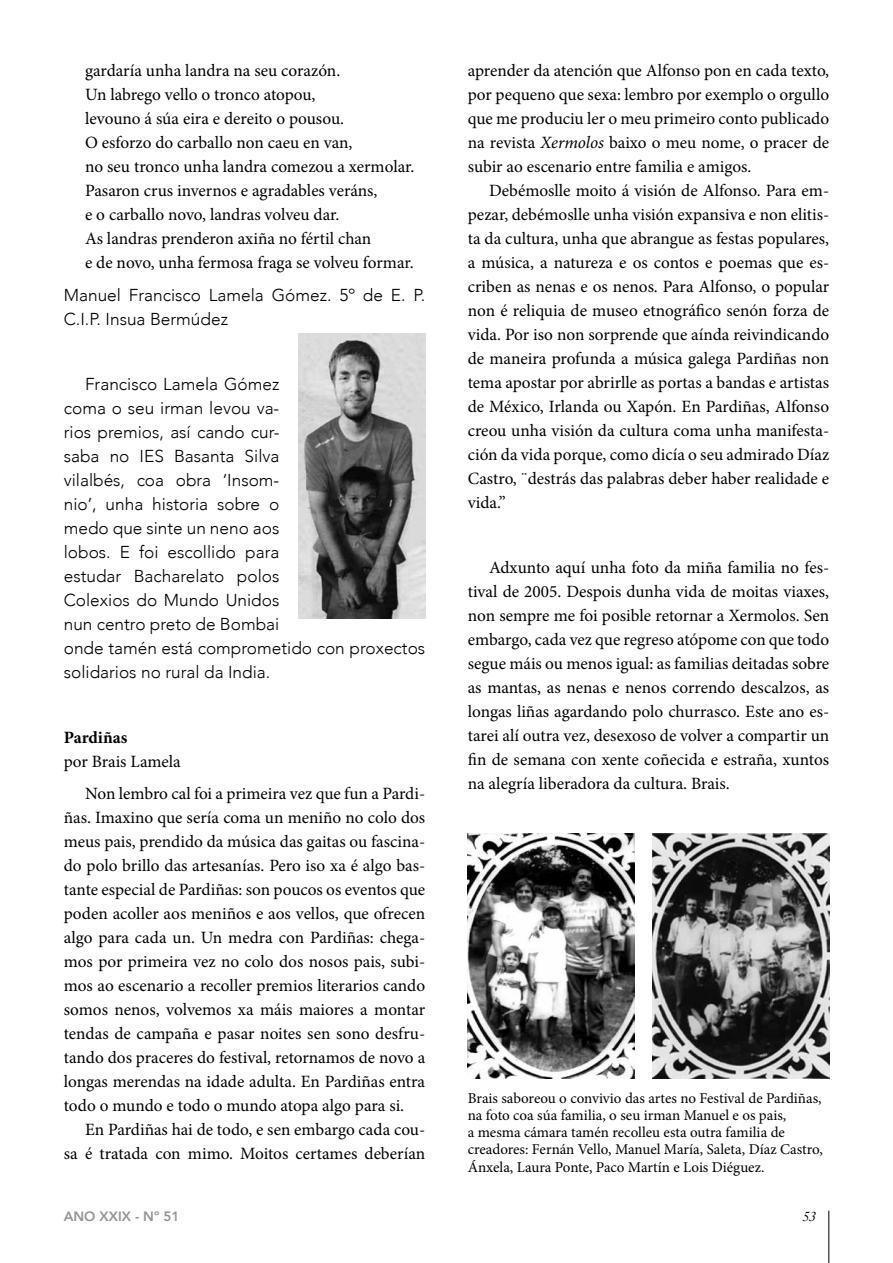
<style>
.page{position:relative;width:893px;height:1263px;background:#fff}
.page>*{position:absolute;margin:0;border:0;box-sizing:border-box;transform-origin:0 0}
.t1{font:17.25px/24px "Minion Pro";color:#000;text-align:justify}
.t2{font:300 17.25px/24px "Avenir";color:#000}
.t3{font:700 17.25px "Minion Pro";color:#000}
.t4{font:15px/17.2px "Minion Pro";color:#000}
.t5{font:800 13.5px "Avenir";color:#939598}
.t6{font:13.5px "Dutch 766 BT Italic A";color:#000}
.s1{font-style:italic}
</style>
<div class="page">
<hr style="left:828px;top:1211px;width:1px;height:52px;background:#000">
<img style="left:299px;top:334px;width:126px;height:284px">
<img style="left:468px;top:833px;width:166px;height:245px">
<img style="left:653px;top:833px;width:176px;height:245px">
<p class="t1" style="left:85px;top:59px;width:331px;text-align:left">gardaría unha landra na seu corazón.<br>Un labrego vello o tronco atopou,<br>levouno á súa eira e dereito o pousou.<br>O esforzo do carballo non caeu en van,<br>no seu tronco unha landra comezou a xermolar.<br>Pasaron crus invernos e agradables veráns,<br>e o carballo novo, landras volveu dar.<br>As landras prenderon axiña no fértil chan<br>e de novo, unha fermosa fraga se volveu formar.</p>
<p class="t2" style="left:64px;top:283px;width:363px">Manuel Francisco Lamela Gómez. 5º de E. P.<br>C.I.P. Insua Bermúdez</p>
<p class="t2" style="left:64px;top:372px;width:363px;text-indent:21px">Francisco Lamela Gómez<br>coma o seu irman levou va-<br>rios premios, así cando cur-<br>saba no IES Basanta Silva<br>vilalbés, coa obra ‘Insom-<br>nio’, unha historia sobre o<br>medo que sinte un neno aos<br>lobos. E foi escollido para<br>estudar Bacharelato polos<br>Colexios do Mundo Unidos<br>nun centro preto de Bombai<br>onde tamén está comprometido con proxectos solidarios no rural da India.</p>
<p class="t3" style="left:64px;top:725px;width:65px">Pardiñas</p>
<p class="t1" style="left:85px;top:745px;width:342px;line-height:32.5px;text-indent:-21px">por Brais Lamela<br>Non lembro cal foi a primeira vez que fun a Pardi-</p>
<p class="t1" style="left:64px;top:806px;width:363px">ñas. Imaxino que sería coma un meniño no colo dos meus pais, prendido da música das gaitas ou fascina&shy;do polo brillo das artesanías. Pero iso xa é algo bas&shy;tante especial de Pardiñas: son poucos os eventos que poden acoller aos meniños e aos vellos, que ofrecen algo para cada un. Un medra con Pardiñas: chega&shy;mos por primeira vez no colo dos nosos pais, subi&shy;mos ao escenario a recoller premios literarios cando somos nenos, volvemos xa máis maiores a montar tendas de campaña e pasar noites sen sono desfru&shy;tando dos praceres do festival, retornamos de novo a longas merendas na idade adulta. En Pardiñas entra todo o mundo e todo o mundo atopa algo para si.</p>
<p class="t1" style="left:64px;top:1118px;width:363px;text-align:right">En Pardiñas hai de todo, e sen embargo cada cou-<br>sa é tratada con mimo. Moitos certames deberían</p>
<p class="t1" style="left:468px;top:59px;width:363px">aprender da atención que Alfonso pon en cada texto, por pequeno que sexa: lembro por exemplo o orgullo que me produciu ler o meu primeiro conto publicado na revista <span class="s1">Xermolos</span> baixo o meu nome, o pracer de subir ao escenario entre familia e amigos.</p>
<p class="t1" style="left:468px;top:179px;width:363px;text-indent:21px">Debémoslle moito á visión de Alfonso. Para em&shy;pezar, debémoslle unha visión expansiva e non elitis&shy;ta da cultura, unha que abrangue as festas populares, a música, a natureza e os contos e poemas que es&shy;criben as nenas e os nenos. Para Alfonso, o popular non é reliquia de museo etnográfico senón forza de vida. Por iso non sorprende que aínda reivindicando de maneira profunda a música galega Pardiñas non tema apostar por abrirlle as portas a bandas e artistas de México, Irlanda ou Xapón. En Pardiñas, Alfonso creou unha visión da cultura coma unha manifesta&shy;ción da vida porque, como dicía o seu admirado Díaz Castro, ¨destrás das palabras deber haber realidade e vida.”</p>
<p class="t1" style="left:468px;top:556px;width:363px;text-indent:21px">Adxunto aquí unha foto da miña familia no fes&shy;tival de 2005. Despois dunha vida de moitas viaxes, non sempre me foi posible retornar a Xermolos. Sen embargo, cada vez que regreso atópome con que todo segue máis ou menos igual: as familias deitadas sobre as mantas, as nenas e nenos correndo descalzos, as longas liñas agardando polo churrasco. Este ano es&shy;tarei alí outra vez, desexoso de volver a compartir un fin de semana con xente coñecida e estraña, xuntos na alegría liberadora da cultura. Brais.</p>
<p class="t4" style="left:468px;top:1089px;width:357px">Brais saboreou o convivio das artes no Festival de Pardiñas, na foto coa súa familia, o seu irman Manuel e os pais,<br>a mesma cámara tamén recolleu esta outra familia de creadores: Fernán Vello, Manuel María, Saleta, Díaz Castro, Ánxela, Laura Ponte, Paco Martín e Lois Diéguez.</p>
<p class="t5" style="left:64px;top:1205px;width:117px">ANO XXIX - Nº 51</p>
<p class="t6" style="left:803px;top:1208px;width:15px">53</p>
</div>
